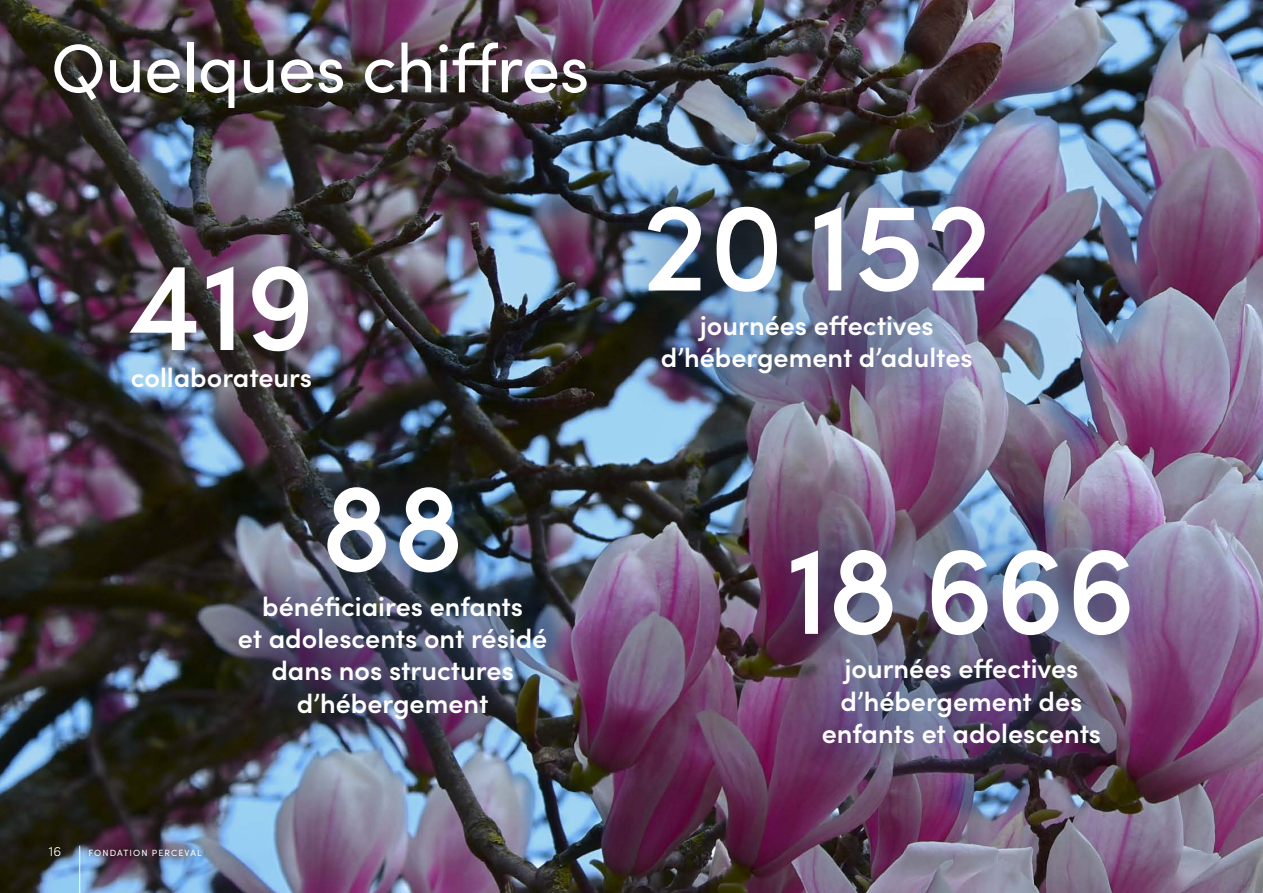
<style>
.page{position:relative;width:1263px;height:893px;background:#fff}
.page>*{position:absolute;margin:0;border:0;box-sizing:border-box;transform-origin:0 0}
.t1{font:500 126.45px "Sofia Pro";color:#fff}
.t2{font:69px "Sofia Pro";letter-spacing:-.01em;color:#fff}
.t3{font:600 27px/32.4px "Sofia Pro";color:#fff;text-align:center}
.t4{font:300 13.5px "Sofia Pro";color:#fff}
.t5{font:9px "Sofia Pro";letter-spacing:.12em;color:#fff}
</style>
<div class="page">
<img style="left:0;top:0;width:1263px;height:893px">
<div style="left:742px;top:500px;width:437px;height:295px;background:#183f7b;opacity:.43"></div>
<div style="left:191px;top:438px;width:405px;height:329px;background:#183f7b;opacity:.45"></div>
<hr style="left:79px;top:846px;width:1px;height:47px;background:#fff">
<div style="left:600px;top:157px;width:433px;height:265px;background:#183f7b;opacity:.44"></div>
<h2 class="t2" style="left:51px;top:18px;width:540px">Quelques chiffres</h2>
<h1 class="t1" style="left:127px;top:211px;width:191px">419</h1>
<p class="t3" style="left:131px;top:359px;width:183px">collaborateurs</p>
<h1 class="t1" style="left:321px;top:432px;width:146px">88</h1>
<p class="t3" style="left:238px;top:588px;width:311px">bénéficiaires enfants<br>et adolescents ont résidé dans nos structures d’hébergement</p>
<p class="t4" style="left:49px;top:841px;width:14px">16</p>
<p class="t5" style="left:89px;top:846px;width:114px">FONDATION PERCEVAL</p>
<h1 class="t1" style="left:641px;top:152px;width:352px">20 152</h1>
<p class="t3" style="left:661px;top:307px;width:313px">journées effectives d’hébergement d’adultes</p>
<h1 class="t1" style="left:786px;top:495px;width:352px">18 666</h1>
<p class="t3" style="left:822px;top:651px;width:281px">journées effectives d’hébergement des enfants et adolescents</p>
</div>
